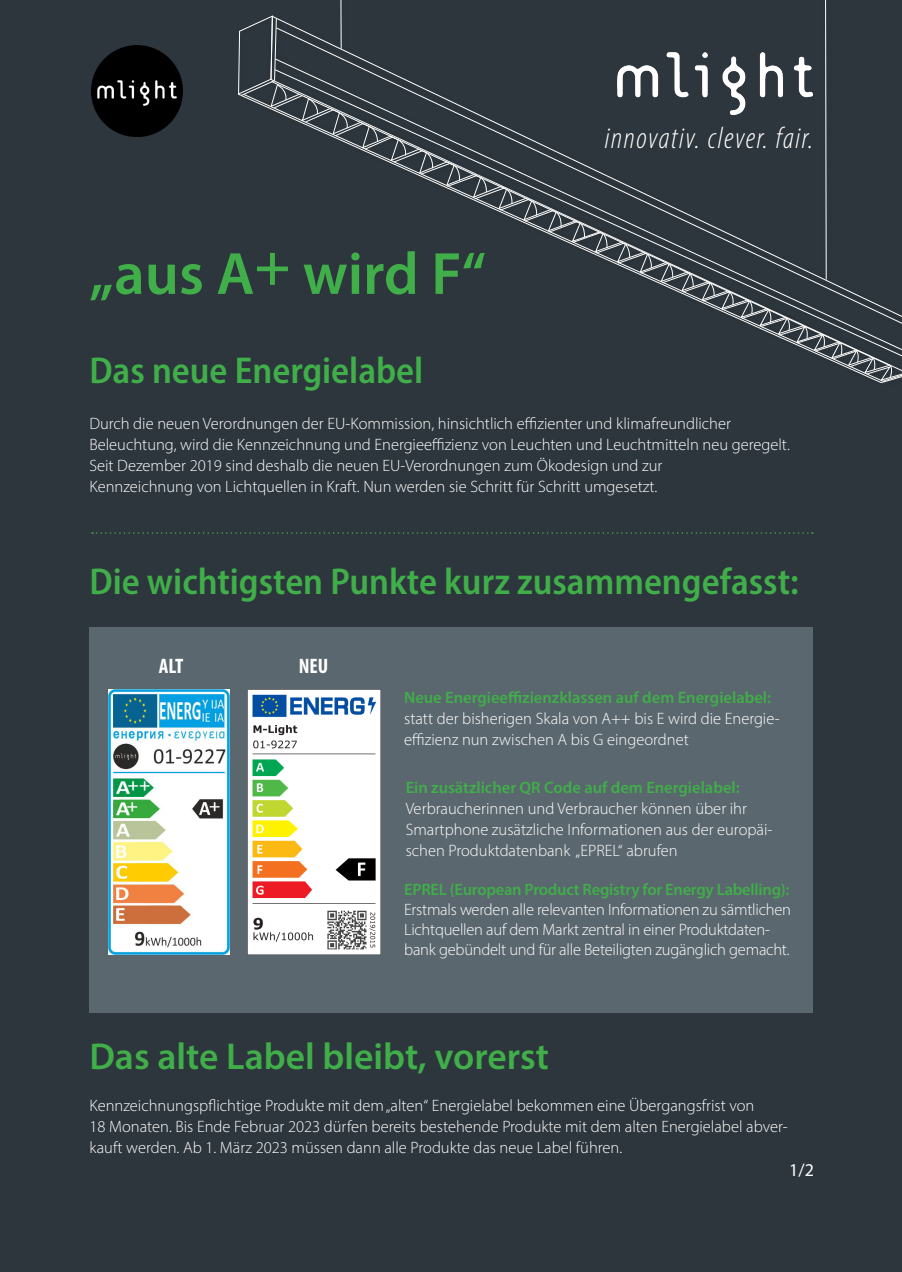
<style>
.page{position:relative;width:902px;height:1272px;background:#fff}
.page>*{position:absolute;margin:0;border:0;box-sizing:border-box;transform-origin:0 0}
.t1{font:600 60px "Myriad Pro";color:#40ae49}
.t2{font:600 semi-condensed 37.5px "Myriad Pro";color:#40ae49}
.t3{font:600 37.5px "Myriad Pro";color:#40ae49}
.t4{font:italic 300 condensed 30.6px "Myriad Pro";letter-spacing:.05em;color:#fff}
.t5{font:700 condensed 21px "Myriad Pro";color:#fff}
.t6{font:18px "Myriad Pro";color:#fff}
.t7{font:300 16.5px/21px "Myriad Pro";color:#fff}
.t8{font:600 16.5px "Myriad Pro";color:#40ae49}
.s1{font-weight:600;color:#40ae49}
</style>
<div class="page">
<div style="left:0;top:0;width:901px;height:1271px;background:#2d363d"></div>
<div style="left:89px;top:626px;width:723px;height:386px;background:#5a676e"></div>
<img style="left:108px;top:690px;width:122px;height:264px">
<svg style="left:92px;top:532px;width:720px;height:2px"></svg>
<img style="left:91px;top:46px;width:91px;height:90px">
<img style="left:248px;top:690px;width:132px;height:264px">
<div style="left:234px;top:12px;width:45px;height:88px;background:#2d363d"></div>
<div style="left:235px;top:76px;width:45px;height:25px;background:#2c353c"></div>
<div style="left:240px;top:90px;width:661px;height:297px;background:#2d363d"></div>
<svg style="left:238px;top:0;width:654px;height:378px"></svg>
<p class="t1" style="left:89px;top:235px;width:398px">„aus A+ wird F“</p>
<p class="t2" style="left:89px;top:347px;width:335px">Das neue Energielabel</p>
<p class="t4" style="left:605px;top:120px;width:210px">innovativ. clever. fair.</p>
<p class="t7" style="left:89px;top:413px;width:643px">Durch die neuen Verordnungen der EU-Kommission, hinsichtlich effizienter und klimafreundlicher</p>
<p class="t7" style="left:89px;top:434px;width:702px">Beleuchtung, wird die Kennzeichnung und Energieeffizienz von Leuchten und Leuchtmitteln neu geregelt.</p>
<p class="t7" style="left:89px;top:455px;width:574px">Seit Dezember 2019 sind deshalb die neuen EU-Verordnungen zum Ökodesign und zur</p>
<p class="t7" style="left:89px;top:476px;width:569px">Kennzeichnung von Lichtquellen in Kraft. Nun werden sie Schritt für Schritt umgesetzt.</p>
<p class="t2" style="left:89px;top:558px;width:710px">Die wichtigsten Punkte kurz zusammengefasst:</p>
<p class="t5" style="left:159px;top:653px;width:26px">ALT</p>
<p class="t5" style="left:299px;top:653px;width:31px">NEU</p>
<p class="t7" style="left:404px;top:687px;width:377px"><span class="s1">Neue Energieeffizienzklassen auf dem Energielabel: </span>statt der bisherigen Skala von A++ bis E wird die Energie&shy;effizienz nun zwischen A bis G eingeordnet</p>
<p class="t8" style="left:405px;top:776px;width:335px">Ein zusätzlicher QR Code auf dem Energielabel:</p>
<p class="t7" style="left:405px;top:797px;width:343px">Verbraucherinnen und Verbraucher können über ihr</p>
<p class="t7" style="left:405px;top:818px;width:368px">Smartphone zusätzliche Informationen aus der europäi&shy;schen Produktdatenbank „EPREL“ abrufen</p>
<p class="t7" style="left:404px;top:879px;width:388px;line-height:19.8px"><span class="s1">EPREL (European Product Registry for Energy Labelling):<br></span>Erstmals werden alle relevanten Informationen zu sämtlichen Lichtquellen auf dem Markt zentral in einer Produktdaten&shy;bank gebündelt und für alle Beteiligten zugänglich gemacht.</p>
<p class="t3" style="left:89px;top:1032px;width:461px">Das alte Label bleibt, vorerst</p>
<p class="t7" style="left:89px;top:1094px;width:699px">Kennzeichnungspflichtige Produkte mit dem „alten“ Energielabel bekommen eine Übergangsfrist von<br>18 Monaten. Bis Ende Februar 2023 dürfen bereits bestehende Produkte mit dem alten Energielabel abver&shy;kauft werden. Ab 1. März 2023 müssen dann alle Produkte das neue Label führen.</p>
<p class="t6" style="left:789px;top:1159px;width:26px">1/2</p>
</div>
